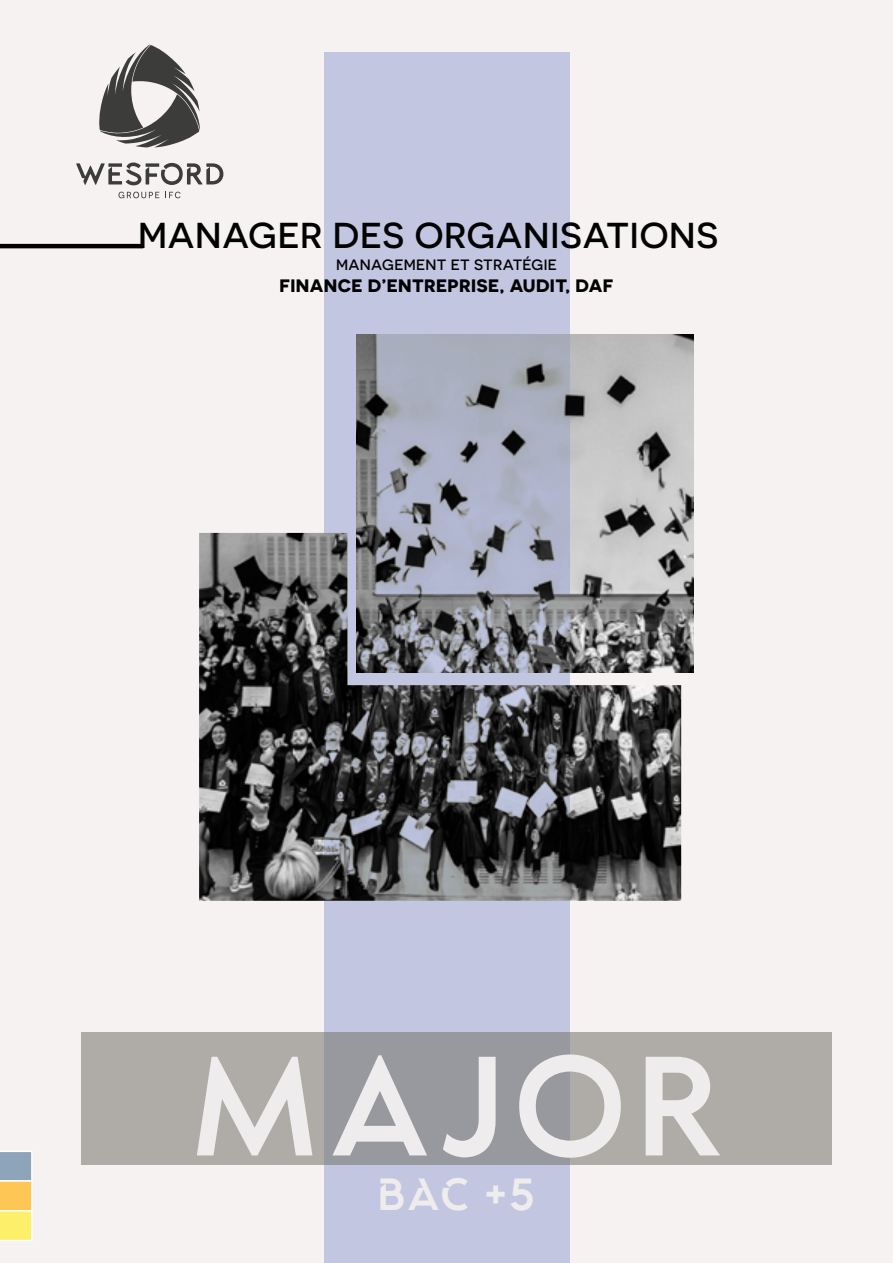
<style>
.page{position:relative;width:893px;height:1263px;background:#f5f2f1}
.page>*{position:absolute;margin:0;border:0;box-sizing:border-box;transform-origin:0 0}
.t1{font:141px "Blackpast";letter-spacing:.04em;color:#eeecec}
.t2{font:45px "Blackpast";color:#eeecec}
.t3{font:500 36px "Novecentosanswide";letter-spacing:.02em;color:#020203}
.t4{font:700 18px "Novecentosanswide";letter-spacing:.02em;color:#020203}
.t5{font:500 15px "Novecentosanswide";letter-spacing:.02em;color:#020203}
</style>
<div class="page">
<img style="left:569px;top:335px;width:125px;height:337px">
<img style="left:199px;top:533px;width:482px;height:368px">
<svg style="left:324px;top:52px;width:245px;height:1211px;background:#999cae"></svg>
<svg style="left:119px;top:192px;width:40px;height:6px"></svg>
<svg style="left:169px;top:192px;width:12px;height:6px"></svg>
<svg style="left:76px;top:163px;width:147px;height:22px"></svg>
<svg style="left:99px;top:45px;width:101px;height:102px"></svg>
<svg style="left:0;top:1151px;width:33px;height:90px;background:#dcce8c"></svg>
<svg style="left:81px;top:1032px;width:751px;height:133px;background:#a7a5a4"></svg>
<hr style="left:0;top:244px;width:143px;height:4px;background:#000">
<h3 class="t3" style="left:138px;top:214px;width:581px">MANAGER DES ORGANISATIONS</h3>
<p class="t5" style="left:336px;top:256px;width:222px">MANAGEMENT ET STRATÉGIE</p>
<p class="t4" style="left:280px;top:274px;width:335px">FINANCE D’ENTREPRISE, AUDIT, DAF</p>
<h1 class="t1" style="left:187px;top:1024px;width:539px">MAJOR</h1>
<h2 class="t2" style="left:377px;top:1168px;width:160px">bac +5</h2>
</div>
